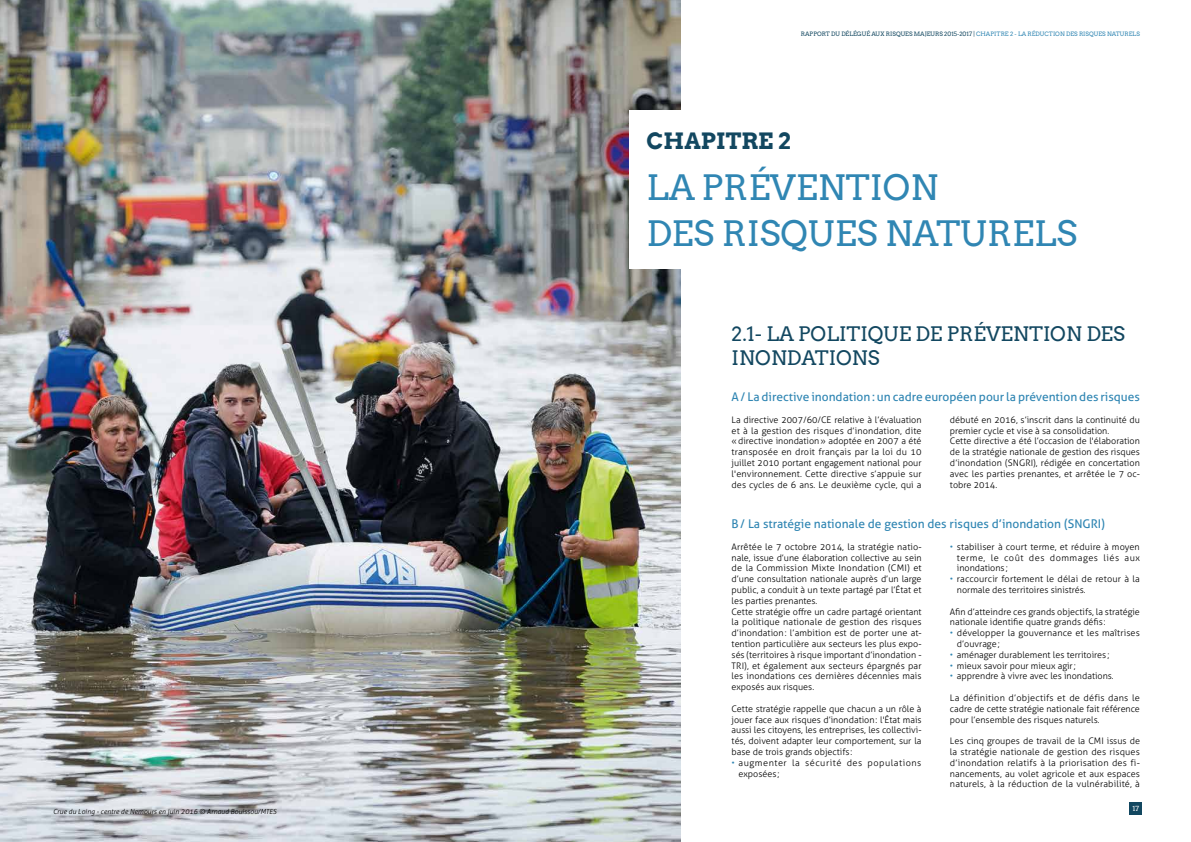
<style>
.page{position:relative;width:1191px;height:842px;background:#fff}
.page>*{position:absolute;margin:0;border:0;box-sizing:border-box;transform-origin:0 0}
.t1{font:35px/46px "Arvo";color:#3086b3}
.t2{font:700 22.5px "Arvo";color:#124760}
.t3{font:20px/24px "Arvo";color:#124760}
.t4{font:12px "Aller";color:#3086b3}
.t5{font:300 9px/10.8px "Aller";color:#000;text-align:justify}
.t6{font:300 9px/10.8px "Aller";letter-spacing:.055em;color:#000}
.t7{font:italic 300 7px "Aller";color:#000}
.t8{font:7px "Arvo";color:#fff}
.t9{font:6px "Arvo";color:#124760}
.s1{color:#3086b3}
</style>
<div class="page">
<img style="left:0;top:0;width:680px;height:842px">
<div style="left:629px;top:111px;width:349px;height:158px;background:#fff"></div>
<div style="left:1129px;top:802px;width:13px;height:13px;background:#124760"></div>
<p class="t7" style="left:53px;top:807px;width:225px">Crue du Loing - centre de Nemours en juin 2016 © Arnaud Bouissou/MTES</p>
<p class="t9" style="left:801px;top:30px;width:341px">RAPPORT DU DÉLÉGUÉ AUX RISQUES MAJEURS 2015-2017 | <span class="s1">CHAPITRE 2 - LA RÉDUCTION DES RISQUES NATURELS</span></p>
<h2 class="t2" style="left:646px;top:128px;width:85px">CHAPITRE</h2>
<h2 class="t2" style="left:778px;top:128px;width:14px">2</h2>
<h1 class="t1" style="left:646px;top:164px;width:432px">LA PRÉVENTION<br>DES RISQUES NATURELS</h1>
<h3 class="t3" style="left:731px;top:322px;width:395px">2.1- LA POLITIQUE DE PRÉVENTION DES<br>INONDATIONS</h3>
<h3 class="t4" style="left:731px;top:390px;width:410px">A/ La directive inondation: un cadre européen pour la prévention des risques</h3>
<p class="t5" style="left:731px;top:414px;width:191px">La directive 2007/60/CE relative à l’évaluation et à la gestion des risques d’inondation, dite «directive inondation» adoptée en 2007 a été transposée en droit français par la loi du 10 juillet 2010 portant engagement national pour l'environnement. Cette directive s’appuie sur des cycles de 6 ans. Le deuxième cycle, qui a</p>
<p class="t5" style="left:950px;top:414px;width:191px;text-align:left">débuté en 2016, s’inscrit dans la continuité du premier cycle et vise à sa consolidation.<br>Cette directive a été l’occasion de l'élaboration de la stratégie nationale de gestion des risques d’inondation (SNGRI), rédigée en concertation avec les parties prenantes, et arrêtée le 7 oc&shy;tobre 2014.</p>
<h3 class="t4" style="left:731px;top:517px;width:375px">B/ La stratégie nationale de gestion des risques d’inondation (SNGRI)</h3>
<p class="t5" style="left:731px;top:541px;width:192px;text-align:left">Arrêtée le 7 octobre 2014, la stratégie natio&shy;nale, issue d’une élaboration collective au sein de la Commission Mixte Inondation (CMI) et d’une consultation nationale auprès d’un large public, a conduit à un texte partagé par l’État et les parties prenantes.<br>Cette stratégie offre un cadre partagé orientant la politique nationale de gestion des risques d’inondation: l’ambition est de porter une at&shy;tention particulière aux secteurs les plus expo&shy;sés (territoires à risque important d’inondation - TRI), et également aux secteurs épargnés par les inondations ces dernières décennies mais exposés aux risques.</p>
<p class="t5" style="left:731px;top:703px;width:191px">Cette stratégie rappelle que chacun a un rôle à jouer face aux risques d’inondation: l'État mais aussi les citoyens, les entreprises, les collectivi&shy;tés, doivent adapter leur comportement, sur la base de trois grands objectifs :</p>
<p class="t6" style="left:738px;top:757px;width:184px;text-indent:-7px"><span class="s1">•</span> augmenter la sécurité des populations exposées ;</p>
<p class="t5" style="left:957px;top:541px;width:184px;text-indent:-7px"><span class="s1">•</span> stabiliser à court terme, et réduire à moyen terme, le coût des dommages liés aux inondations ;</p>
<p class="t5" style="left:957px;top:574px;width:184px;text-indent:-7px"><span class="s1">•</span> raccourcir fortement le délai de retour à la normale des territoires sinistrés.</p>
<p class="t5" style="left:950px;top:606px;width:191px">Afin d’atteindre ces grands objectifs, la stratégie nationale identifie quatre grands défis :</p>
<p class="t5" style="left:957px;top:628px;width:184px;text-indent:-7px"><span class="s1">•</span> développer la gouvernance et les maîtrises d’ouvrage;</p>
<p class="t5" style="left:950px;top:649px;width:161px"><span class="s1">•</span> aménager durablement les territoires ;</p>
<p class="t5" style="left:950px;top:660px;width:127px"><span class="s1">•</span> mieux savoir pour mieux agir;</p>
<p class="t5" style="left:950px;top:671px;width:165px"><span class="s1">•</span> apprendre à vivre avec les inondations.</p>
<p class="t5" style="left:950px;top:692px;width:191px">La définition d’objectifs et de défis dans le cadre de cette stratégie nationale fait référence pour l’ensemble des risques naturels.</p>
<p class="t5" style="left:950px;top:736px;width:192px">Les cinq groupes de travail de la CMI issus de la stratégie nationale de gestion des risques d’inondation relatifs à la priorisation des fi&shy;nancements, au volet agricole et aux espaces naturels, à la réduction de la vulnérabilité, à</p>
<p class="t8" style="left:1132px;top:805px;width:8px">17</p>
</div>
